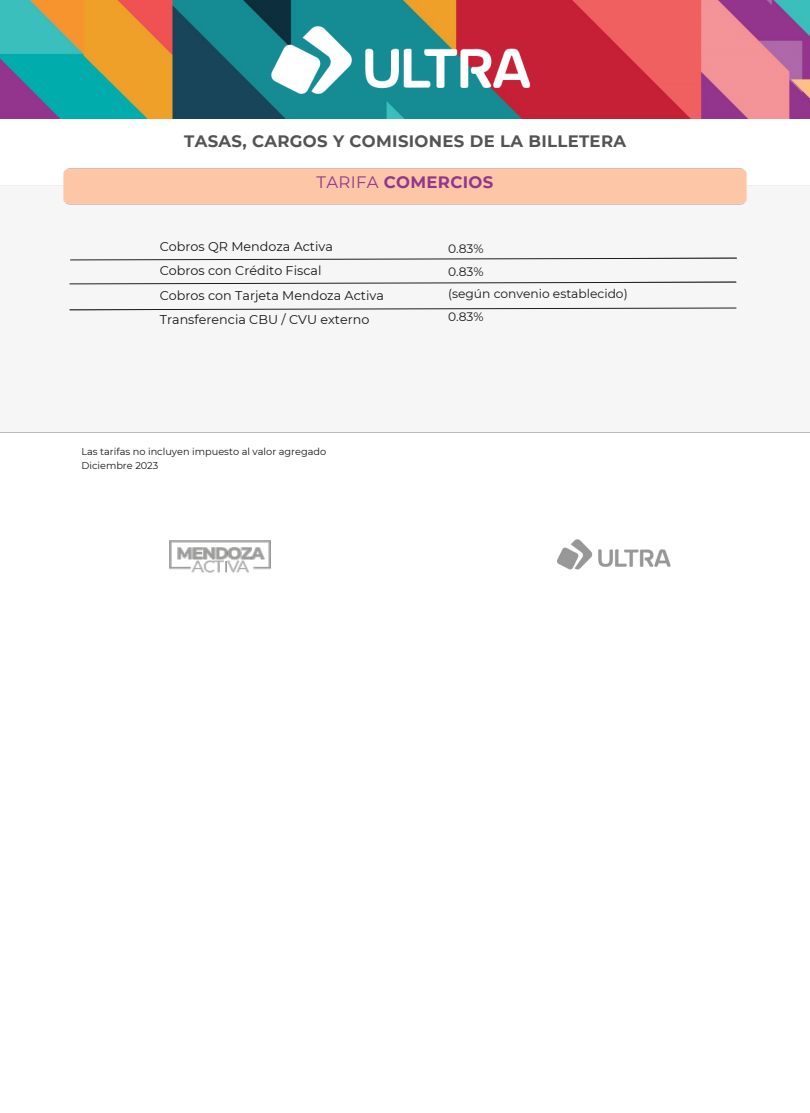
<style>
.page{position:relative;width:810px;height:1113px;background:#fff}
.page>*{position:absolute;margin:0;border:0;box-sizing:border-box;transform-origin:0 0}
.t1{font:700 16.5px "Montserrat";letter-spacing:.02em;color:#545453}
.t2{font:700 16.5px "Montserrat";letter-spacing:.02em;color:#94368d}
.t3{font:12.75px "Montserrat";color:#171615}
.t4{font:12.23px "Montserrat";color:#171615}
.t5{font:9.75px "Montserrat";color:#171615}
.s1{font-weight:400}
</style>
<div class="page">
<svg style="left:192px;top:569px;width:57px;height:3px"></svg>
<img style="left:169px;top:540px;width:102px;height:29px">
<div style="left:1px;top:185px;width:809px;height:126px;background:#f6f6f6"></div>
<div style="left:64px;top:168px;width:682px;height:36px;background:#fdc6a7"></div>
<img style="left:557px;top:539px;width:114px;height:31px">
<svg style="left:70px;top:282px;width:666px;height:2px"></svg>
<svg style="left:70px;top:258px;width:667px;height:2px"></svg>
<img style="left:0;top:0;width:810px;height:118px">
<img style="left:150px;top:10px;width:506px;height:95px">
<svg style="left:70px;top:307px;width:666px;height:3px"></svg>
<p class="t1" style="left:184px;top:131px;width:443px">TASAS, CARGOS Y COMISIONES DE LA BILLETERA</p>
<p class="t2" style="left:317px;top:172px;width:178px"><span class="s1">TARIFA</span> COMERCIOS</p>
<p class="t3" style="left:160px;top:239px;width:175px">Cobros QR Mendoza Activa</p>
<p class="t3" style="left:160px;top:263px;width:163px">Cobros con Crédito Fiscal</p>
<p class="t3" style="left:160px;top:287px;width:226px">Cobros con Tarjeta Mendoza Activa</p>
<p class="t3" style="left:160px;top:311px;width:211px">Transferencia CBU / CVU externo</p>
<p class="t5" style="left:81px;top:445px;width:246px">Las tarifas no incluyen impuesto al valor agregado</p>
<p class="t5" style="left:81px;top:459px;width:78px">Diciembre 2023</p>
<p class="t4" style="left:448px;top:241px;width:37px">0.83%</p>
<p class="t4" style="left:448px;top:264px;width:37px">0.83%</p>
<p class="t4" style="left:448px;top:286px;width:181px">(según convenio establecido)</p>
<p class="t4" style="left:448px;top:309px;width:37px">0.83%</p>
</div>
